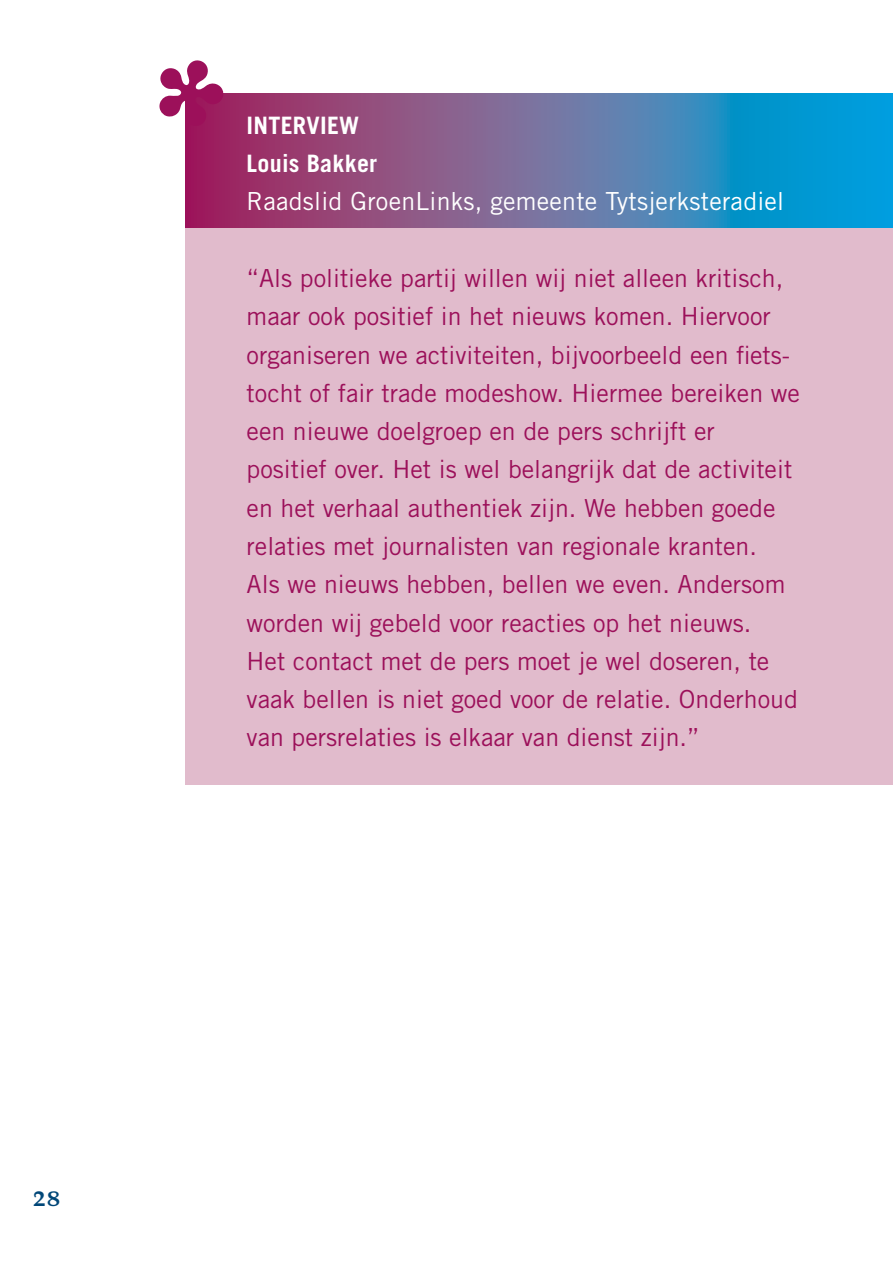
<style>
.page{position:relative;width:893px;height:1263px;background:#fff}
.page>*{position:absolute;margin:0;border:0;box-sizing:border-box;transform-origin:0 0}
.t1{font:24.9px/38.4px "Trade Gothic";color:#9c105a}
.t2{font:24.9px "Trade Gothic";letter-spacing:.01em;color:#fff}
.t3{font:700 24px/38.4px "Trade Gothic";letter-spacing:.01em;color:#fff}
.t4{font:700 21px "DTL Documenta T";color:#004778}
</style>
<div class="page">
<div style="left:185px;top:210px;width:708px;height:574px;background:#e1bbcc"></div>
<svg style="left:185px;top:93px;width:708px;height:134px;background:#5e6c9f"></svg>
<svg style="left:159px;top:60px;width:65px;height:67px"></svg>
<p class="t4" style="left:32px;top:1186px;width:30px">28</p>
<p class="t3" style="left:247px;top:106px;width:132px">INTERVIEW<br>Louis Bakker</p>
<p class="t2" style="left:247px;top:187px;width:539px">Raadslid GroenLinks, gemeente Tytsjerksteradiel</p>
<p class="t1" style="left:247px;top:259px;width:555px">“Als politieke partij willen wij niet alleen kritisch, maar ook positief in het nieuws komen. Hiervoor organiseren we activiteiten, bijvoorbeeld een fiets&shy;tocht of fair trade modeshow. Hiermee bereiken we een nieuwe doelgroep en de pers schrijft er positief over. Het is wel belangrijk dat de activiteit en het verhaal authentiek zijn. We hebben goede relaties met journalisten van regionale kranten.<br>Als we nieuws hebben, bellen we even. Andersom worden wij gebeld voor reacties op het nieuws.<br>Het contact met de pers moet je wel doseren, te vaak bellen is niet goed voor de relatie. Onderhoud van persrelaties is elkaar van dienst zijn.”</p>
</div>
